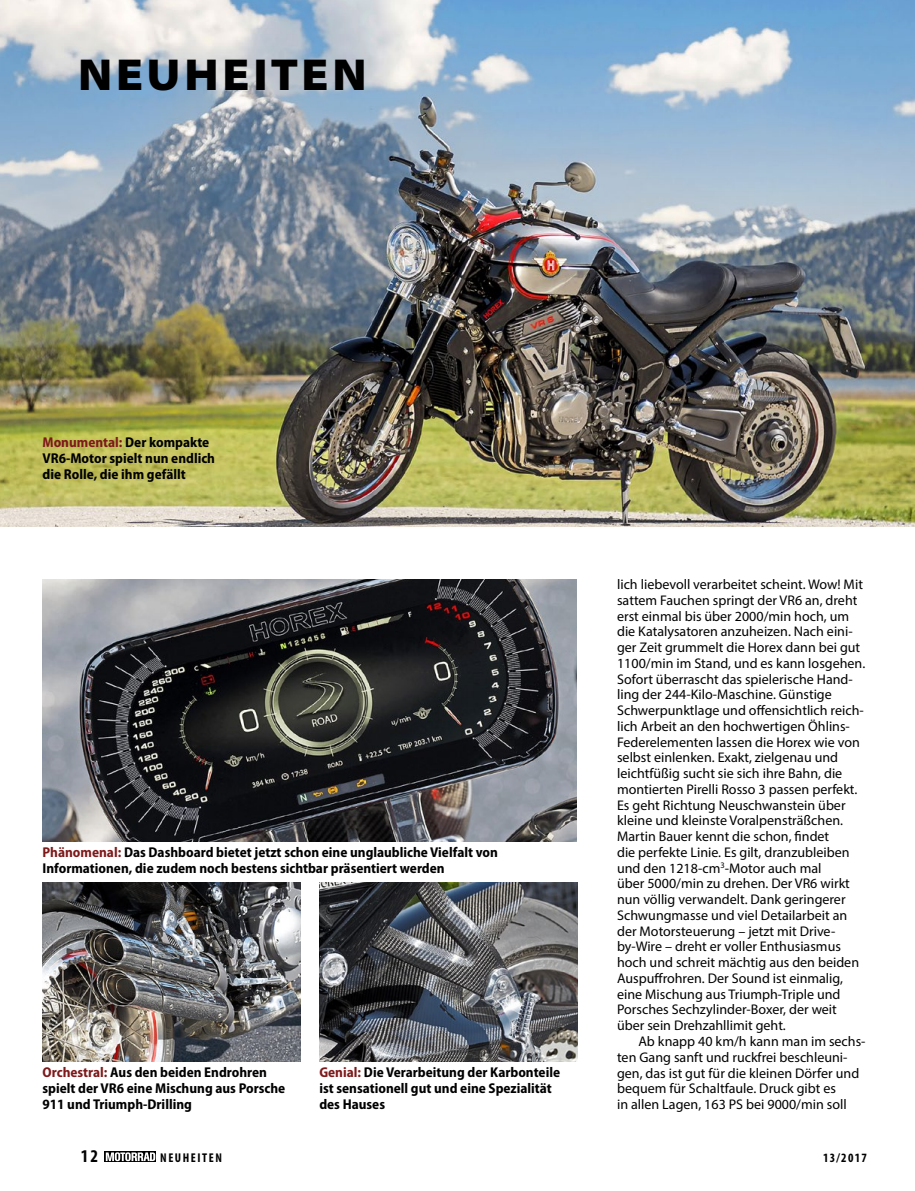
<style>
.page{position:relative;width:915px;height:1191px;background:#fff}
.page>*{position:absolute;margin:0;border:0;box-sizing:border-box;transform-origin:0 0}
.t1{font:900 semi-expanded 45px "Myriad Pro";letter-spacing:.08em;color:#000}
.t2{font:700 condensed 18px "Myriad Pro";color:#000}
.t3{font:700 semi-condensed 14.25px/15.8px "Myriad Pro";color:#000}
.t4{font:14.1px/15.8px "Myriad Pro";color:#000}
.t5{font:700 condensed 12.75px "Myriad Pro";letter-spacing:.12em;color:#000}
.s1{color:#7e191b}
</style>
<div class="page">
<img style="left:0;top:0;width:914px;height:526px">
<img style="left:43px;top:579px;width:533px;height:262px">
<img style="left:43px;top:882px;width:257px;height:179px">
<img style="left:319px;top:882px;width:258px;height:179px">
<svg style="left:104px;top:1151px;width:52px;height:10px"></svg>
<svg style="left:106px;top:1152px;width:49px;height:9px"></svg>
<h1 class="t1" style="left:78px;top:49px;width:290px">NEUHEITEN</h1>
<p class="t3" style="left:43px;top:435px;width:174px"><span class="s1">Monumental:</span> Der kompakte<br>VR6-Motor spielt nun endlich die Rolle, die ihm gefällt</p>
<p class="t3" style="left:43px;top:844px;width:457px"><span class="s1">Phänomenal:</span> Das Dashboard bietet jetzt schon eine unglaubliche Vielfalt von<br>Informationen, die zudem noch bestens sichtbar präsentiert werden</p>
<p class="t3" style="left:43px;top:1065px;width:244px"><span class="s1">Orchestral:</span> Aus den beiden Endrohren spielt der VR6 eine Mischung aus Porsche<br>911 und Triumph-Drilling</p>
<p class="t3" style="left:319px;top:1065px;width:242px"><span class="s1">Genial:</span> Die Verarbeitung der Karbonteile ist sensationell gut und eine Spezialität des Hauses</p>
<p class="t4" style="left:617px;top:576px;width:249px">lich liebevoll verarbeitet scheint. Wow! Mit sattem Fauchen springt der VR6 an, dreht erst einmal bis über 2000/min hoch, um die Katalysatoren anzuheizen. Nach eini&shy;ger Zeit grummelt die Horex dann bei gut 1100/min im Stand, und es kann losgehen.<br>Sofort überrascht das spielerische Hand&shy;ling der 244-Kilo-Maschine. Günstige Schwerpunktlage und offensichtlich reich&shy;lich Arbeit an den hochwertigen Öhlins-Federelementen lassen die Horex wie von selbst einlenken. Exakt, zielgenau und leichtfüßig sucht sie sich ihre Bahn, die montierten Pirelli Rosso 3 passen perfekt.<br>Es geht Richtung Neuschwanstein über kleine und kleinste Voralpensträßchen.<br>Martin Bauer kennt die schon, findet<br>die perfekte Linie. Es gilt, dranzubleiben und den 1218-cm<sup>3</sup>-Motor auch mal<br>über 5000/min zu drehen. Der VR6 wirkt nun völlig verwandelt. Dank geringerer Schwungmasse und viel Detailarbeit an der Motorsteuerung – jetzt mit Drive&shy;by-Wire – dreht er voller Enthusiasmus hoch und schreit mächtig aus den beiden Auspuffrohren. Der Sound ist einmalig, eine Mischung aus Triumph-Triple und Porsches Sechzylinder-Boxer, der weit über sein Drehzahllimit geht.</p>
<p class="t4" style="left:617px;top:1033px;width:250px;text-indent:21px">Ab knapp 40 km/h kann man im sechs&shy;ten Gang sanft und ruckfrei beschleuni&shy;gen, das ist gut für die kleinen Dörfer und bequem für Schaltfaule. Druck gibt es<br>in allen Lagen, 163 PS bei 9000/min soll</p>
<p class="t2" style="left:81px;top:1144px;width:19px">12</p>
<p class="t5" style="left:160px;top:1149px;width:63px">NEUHEITEN</p>
<p class="t5" style="left:822px;top:1149px;width:45px">13/2017</p>
</div>
